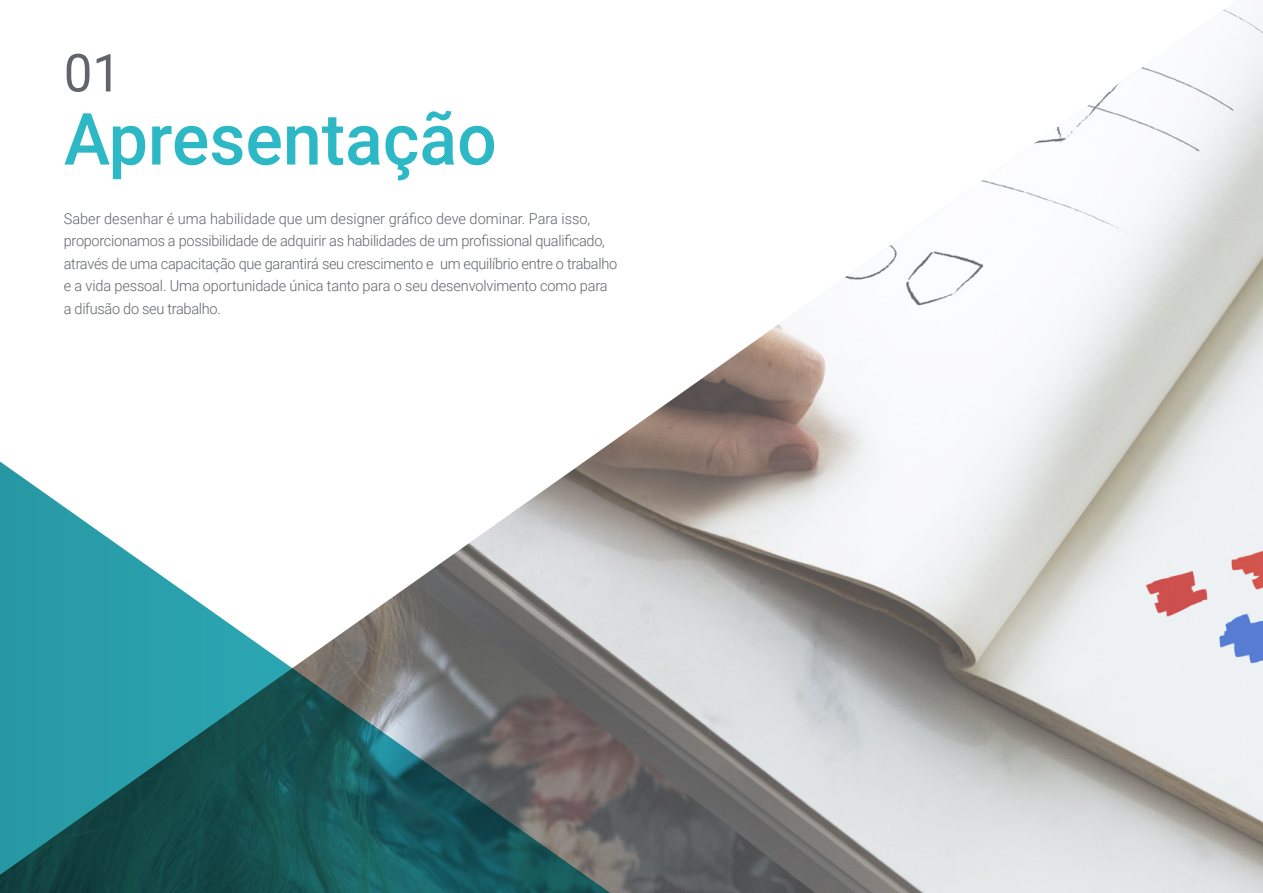
<style>
.page{position:relative;width:1263px;height:893px;background:#fff}
.page>*{position:absolute;margin:0;border:0;box-sizing:border-box;transform-origin:0 0}
.t1{font:500 72px "Roboto";color:#2db8c5}
.t2{font:52.5px "Roboto";color:#61646a}
.t3{font:300 15px/22.5px "Roboto";letter-spacing:-.02em;color:#61646a}
</style>
<div class="page">
<img style="left:606px;top:0;width:657px;height:893px">
<svg style="left:0;top:446px;width:640px;height:447px"></svg>
<h2 class="t2" style="left:64px;top:36px;width:59px">01</h2>
<h1 class="t1" style="left:64px;top:89px;width:435px">Apresentação</h1>
<p class="t3" style="left:64px;top:207px;width:555px">Saber desenhar é uma habilidade que um designer gráfico deve dominar. Para isso, proporcionamos a possibilidade de adquirir as habilidades de um profissional qualificado, através de uma capacitação que garantirá seu crescimento e um equilíbrio entre o trabalho e a vida pessoal. Uma oportunidade única tanto para o seu desenvolvimento como para a difusão do seu trabalho.</p>
</div>
